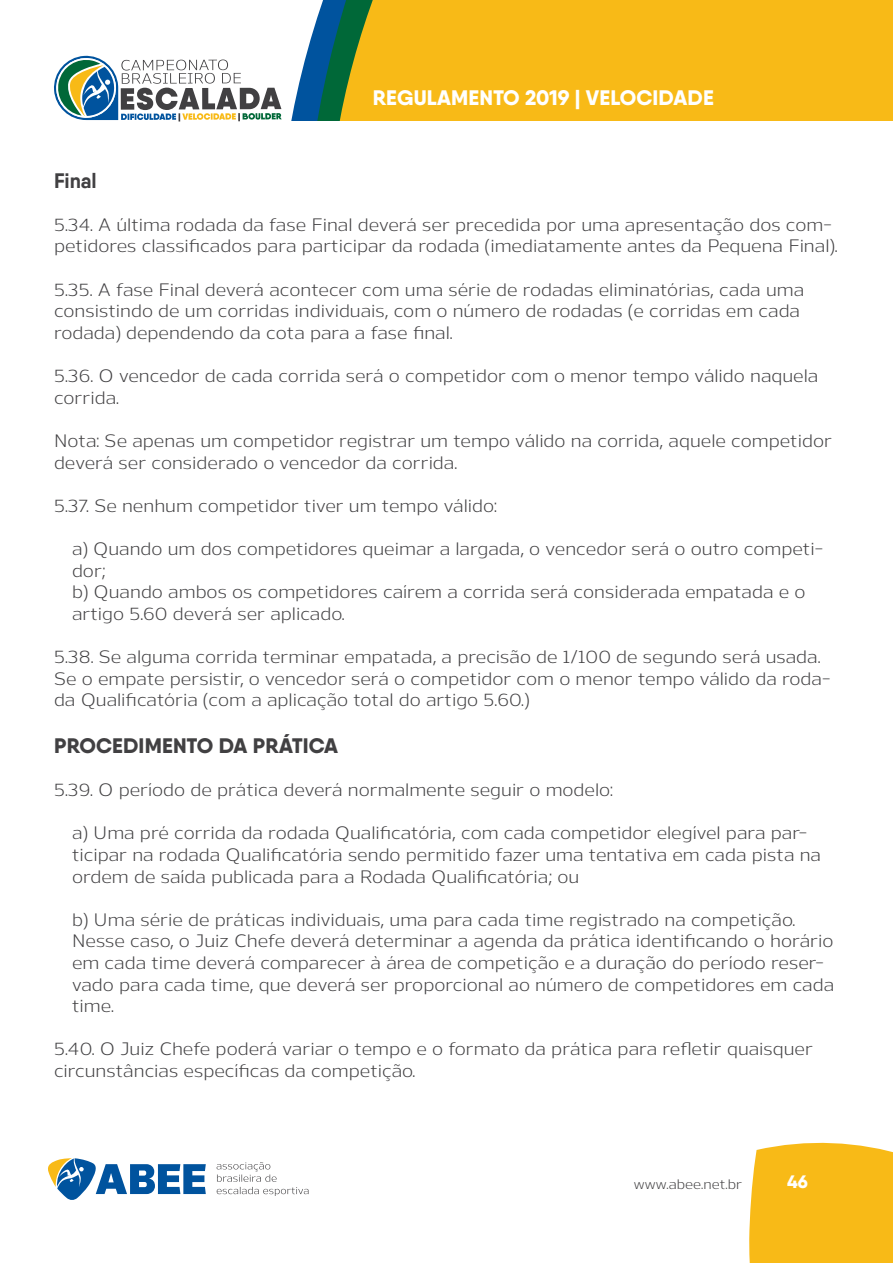
<style>
.page{position:relative;width:893px;height:1263px;background:#fff}
.page>*{position:absolute;margin:0;border:0;box-sizing:border-box;transform-origin:0 0}
.t1{font:800 21px "Qanelas";letter-spacing:.01em;color:#fff}
.t2{font:800 21px "Qanelas";letter-spacing:.01em;color:#414042}
.t3{font:700 21px "Qanelas";color:#414042}
.t4{font:18px/21.6px "Nauman";color:#414042}
.t5{font:800 18px "Qanelas";color:#fff}
.t6{font:13.8px "Nauman";color:#414042}
</style>
<div class="page">
<div style="left:749px;top:1142px;width:144px;height:121px;background:#f8ba17"></div>
<svg style="left:48px;top:1158px;width:158px;height:42px"></svg>
<svg style="left:217px;top:1162px;width:91px;height:34px"></svg>
<svg style="left:291px;top:68px;width:12px;height:53px"></svg>
<svg style="left:303px;top:0;width:24px;height:121px;fill:#00539e"></svg>
<div style="left:327px;top:0;width:566px;height:121px;background:#f8ba17"></div>
<svg style="left:54px;top:55px;width:228px;height:67px"></svg>
<p class="t1" style="left:373px;top:85px;width:342px">REGULAMENTO 2019 | VELOCIDADE</p>
<p class="t3" style="left:54px;top:167px;width:44px">Final</p>
<p class="t4" style="left:54px;top:212px;width:785px">5.34. A última rodada da fase Final deverá ser precedida por uma apresentação dos com&shy;petidores classificados para participar da rodada (imediatamente antes da Pequena Final).</p>
<p class="t4" style="left:54px;top:277px;width:752px">5.35. A fase Final deverá acontecer com uma série de rodadas eliminatórias, cada uma consistindo de um corridas individuais, com o número de rodadas (e corridas em cada rodada) dependendo da cota para a fase final.</p>
<p class="t4" style="left:54px;top:363px;width:766px">5.36. O vencedor de cada corrida será o competidor com o menor tempo válido naquela corrida.</p>
<p class="t4" style="left:54px;top:428px;width:779px">Nota: Se apenas um competidor registrar um tempo válido na corrida, aquele competidor deverá ser considerado o vencedor da corrida.</p>
<p class="t4" style="left:54px;top:493px;width:444px">5.37. Se nenhum competidor tiver um tempo válido:</p>
<p class="t4" style="left:72px;top:536px;width:753px">a) Quando um dos competidores queimar a largada, o vencedor será o outro competi&shy;dor;<br>b) Quando ambos os competidores caírem a corrida será considerada empatada e o artigo 5.60 deverá ser aplicado.</p>
<p class="t4" style="left:54px;top:644px;width:778px">5.38. Se alguma corrida terminar empatada, a precisão de 1/100 de segundo será usada.<br>Se o empate persistir, o vencedor será o competidor com o menor tempo válido da roda&shy;da Qualificatória (com a aplicação total do artigo 5.60.)</p>
<p class="t2" style="left:54px;top:732px;width:286px">PROCEDIMENTO DA PRÁTICA</p>
<p class="t4" style="left:54px;top:777px;width:561px">5.39. O período de prática deverá normalmente seguir o modelo:</p>
<p class="t4" style="left:72px;top:820px;width:751px">a) Uma pré corrida da rodada Qualificatória, com cada competidor elegível para par&shy;ticipar na rodada Qualificatória sendo permitido fazer uma tentativa em cada pista na ordem de saída publicada para a Rodada Qualificatória; ou</p>
<p class="t4" style="left:72px;top:907px;width:764px">b) Uma série de práticas individuais, uma para cada time registrado na competição.<br>Nesse caso, o Juiz Chefe deverá determinar a agenda da prática identificando o horário em cada time deverá comparecer à área de competição e a duração do período reser&shy;vado para cada time, que deverá ser proporcional ao número de competidores em cada time.</p>
<p class="t4" style="left:54px;top:1036px;width:760px">5.40. O Juiz Chefe poderá variar o tempo e o formato da prática para refletir quaisquer circunstâncias específicas da competição.</p>
<p class="t6" style="left:634px;top:1173px;width:110px">www.abee.net.br</p>
<p class="t5" style="left:787px;top:1170px;width:22px">46</p>
</div>
